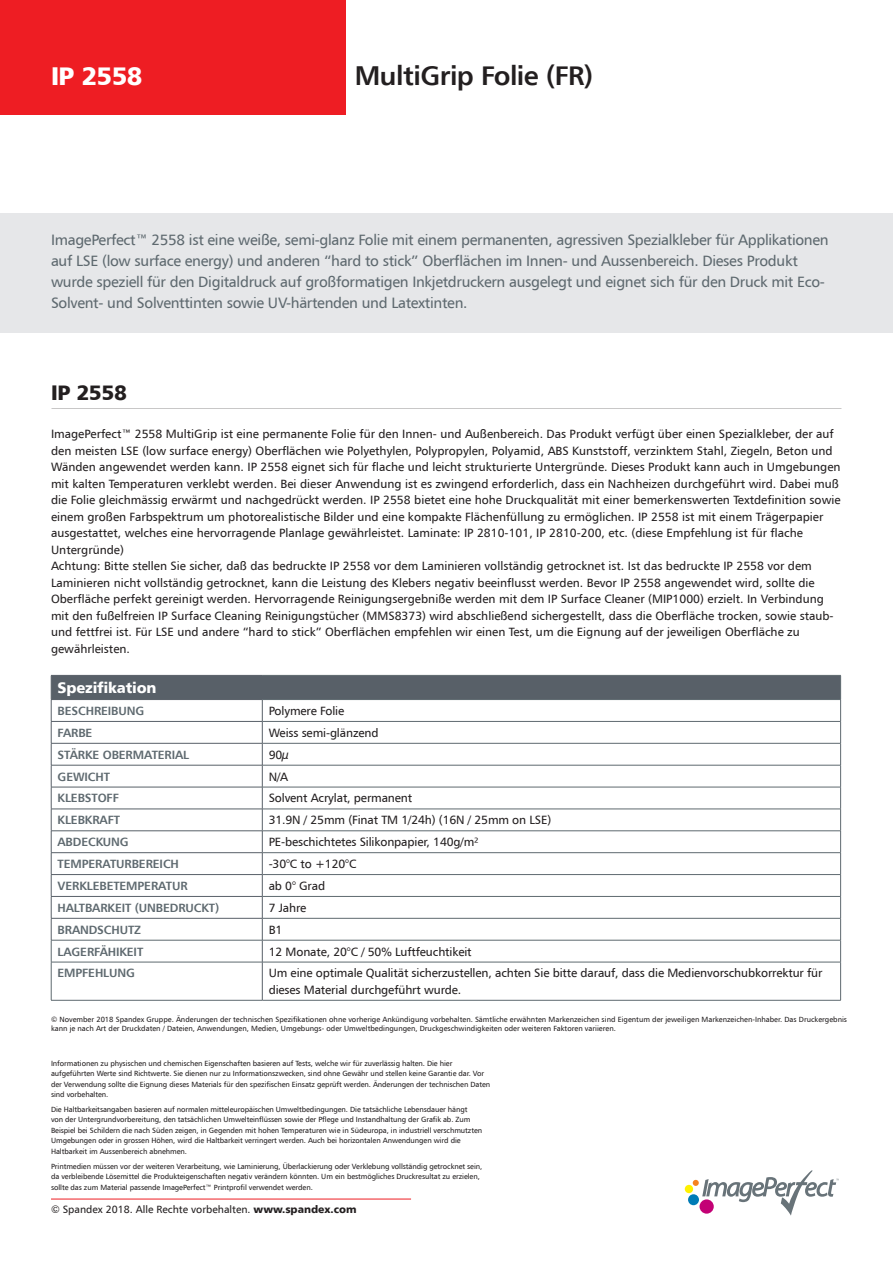
<style>
.page{position:relative;width:893px;height:1263px;background:#fff}
.page>*{position:absolute;margin:0;border:0;box-sizing:border-box;transform-origin:0 0}
.Slogan{font:27px "Humanist 777 AT Bold B";letter-spacing:-.02em;color:#231f20}
.Product_Name{font:25.5px "Humanist 777 AT Black B";letter-spacing:-.02em;color:#fff}
.Bullets{font:21px "Humanist 777 AT Black B";letter-spacing:-.015em;color:#231f20}
.Intro{font:15px/21px "Humanist 777 AT Roman B";letter-spacing:-.02em;color:#5e696f}
.Table_Product_Names{font:15px "Humanist 777 AT Black B";letter-spacing:-.01em;color:#fff}
.PG_Body{font:12px/16.5px "Humanist 777 AT Roman B";color:#231f20}
.Table_Specs{font:12px/16.5px "Humanist 777 AT Roman B";letter-spacing:-.01em;color:#231f20}
.Table_Headers{font:12px "Humanist 777 AT Bold B";letter-spacing:-.01em;color:#5e696f}
.t1{font:10.5px "Humanist 777 AT Roman B";color:#231f20}
.PG_Body-2{font:7.5px/10.5px "Humanist 777 AT Roman B";letter-spacing:-.01em;color:#231f20}
.s1{font-family:"Humanist 777 AT Black B"}
</style>
<div class="page">
<div style="left:0;top:0;width:346px;height:115px;background:#ee1d23"></div>
<hr style="left:51px;top:1199px;width:360px;height:1px;background:#ee1d23">
<div style="left:685px;top:1185px;width:8px;height:8px;background:#fff101;border-radius:50%"></div>
<div style="left:688px;top:1194px;width:11px;height:11px;background:#007cb6;border-radius:50%"></div>
<svg style="left:693px;top:1170px;width:146px;height:46px"></svg>
<div style="left:0;top:213px;width:893px;height:120px;background:#e6e7e9"></div>
<hr style="left:262px;top:962px;width:1px;height:38px;background:#586068">
<hr style="left:51px;top:962px;width:211px;height:1px;background:#5e696f">
<hr style="left:51px;top:962px;width:1px;height:38px;background:#5e696f">
<hr style="left:840px;top:962px;width:1px;height:38px;background:#5e696f">
<hr style="left:51px;top:1000px;width:211px;height:1px;background:#5e696f">
<svg style="left:51px;top:675px;width:790px;height:287px"></svg>
<hr style="left:262px;top:699px;width:579px;height:1px;background:#5e696f">
<hr style="left:262px;top:721px;width:579px;height:1px;background:#5e696f">
<hr style="left:262px;top:743px;width:579px;height:1px;background:#5e696f">
<hr style="left:262px;top:765px;width:579px;height:1px;background:#5e696f">
<hr style="left:262px;top:787px;width:579px;height:1px;background:#5e696f">
<hr style="left:262px;top:809px;width:579px;height:1px;background:#5e696f">
<hr style="left:262px;top:830px;width:579px;height:1px;background:#5e696f">
<hr style="left:262px;top:852px;width:579px;height:1px;background:#5e696f">
<hr style="left:262px;top:874px;width:579px;height:1px;background:#5e696f">
<hr style="left:262px;top:896px;width:579px;height:1px;background:#5e696f">
<hr style="left:262px;top:918px;width:579px;height:1px;background:#5e696f">
<hr style="left:262px;top:940px;width:579px;height:1px;background:#5e696f">
<hr style="left:262px;top:962px;width:579px;height:1px;background:#5e696f">
<hr style="left:262px;top:1000px;width:579px;height:1px;background:#5e696f">
<p class="Product_Name" style="left:51px;top:60px;width:93px">IP 2558</p>
<p class="Slogan" style="left:355px;top:58px;width:240px">MultiGrip Folie (FR)</p>
<p class="Intro" style="left:51px;top:229px;width:779px">ImagePerfect™ 2558 ist eine weiße, semi-glanz Folie mit einem permanenten, agressiven Spezialkleber für Applikationen auf LSE (low surface energy) und anderen “hard to stick” Oberflächen im Innen- und Aussenbereich. Dieses Produkt wurde speziell für den Digitaldruck auf großformatigen Inkjetdruckern ausgelegt und eignet sich für den Druck mit Eco-Solvent- und Solventtinten sowie UV-härtenden und Latextinten.</p>
<p class="Bullets" style="left:51px;top:379px;width:78px">IP 2558</p>
<p class="PG_Body" style="left:51px;top:425px;width:791px">ImagePerfect™ 2558 MultiGrip ist eine permanente Folie für den Innen- und Außenbereich. Das Produkt verfügt über einen Spezialkleber, der auf den meisten LSE (low surface energy) Oberflächen wie Polyethylen, Polypropylen, Polyamid, ABS Kunststoff, verzinktem Stahl, Ziegeln, Beton und Wänden angewendet werden kann. IP 2558 eignet sich für flache und leicht strukturierte Untergründe. Dieses Produkt kann auch in Umgebungen mit kalten Temperaturen verklebt werden. Bei dieser Anwendung ist es zwingend erforderlich, dass ein Nachheizen durchgeführt wird. Dabei muß die Folie gleichmässig erwärmt und nachgedrückt werden. IP 2558 bietet eine hohe Druckqualität mit einer bemerkenswerten Textdefinition sowie einem großen Farbspektrum um photorealistische Bilder und eine kompakte Flächenfüllung zu ermöglichen. IP 2558 ist mit einem Trägerpapier ausgestattet, welches eine hervorragende Planlage gewährleistet. Laminate: IP 2810-101, IP 2810-200, etc. (diese Empfehlung ist für flache Untergründe)</p>
<p class="PG_Body" style="left:51px;top:557px;width:784px">Achtung: Bitte stellen Sie sicher, daß das bedruckte IP 2558 vor dem Laminieren vollständig getrocknet ist. Ist das bedruckte IP 2558 vor dem Laminieren nicht vollständig getrocknet, kann die Leistung des Klebers negativ beeinflusst werden. Bevor IP 2558 angewendet wird, sollte die Oberfläche perfekt gereinigt werden. Hervorragende Reinigungsergebniße werden mit dem IP Surface Cleaner (MIP1000) erzielt. In Verbindung mit den fußelfreien IP Surface Cleaning Reinigungstücher (MMS8373) wird abschließend sichergestellt, dass die Oberfläche trocken, sowie staub&shy;und fettfrei ist. Für LSE und andere “hard to stick” Oberflächen empfehlen wir einen Test, um die Eignung auf der jeweiligen Oberfläche zu gewährleisten.</p>
<p class="Table_Product_Names" style="left:58px;top:678px;width:101px">Spezifikation</p>
<p class="Table_Headers" style="left:58px;top:703px;width:88px">BESCHREIBUNG</p>
<p class="Table_Specs" style="left:269px;top:702px;width:77px">Polymere Folie</p>
<p class="Table_Headers" style="left:58px;top:725px;width:36px">FARBE</p>
<p class="Table_Specs" style="left:269px;top:724px;width:111px">Weiss semi-glänzend</p>
<p class="Table_Headers" style="left:58px;top:747px;width:133px">STÄRKE OBERMATERIAL</p>
<p class="Table_Specs" style="left:269px;top:746px;width:22px">90µ</p>
<p class="Table_Headers" style="left:58px;top:769px;width:54px">GEWICHT</p>
<p class="Table_Specs" style="left:269px;top:768px;width:21px">N/A</p>
<p class="Table_Headers" style="left:58px;top:791px;width:63px">KLEBSTOFF</p>
<p class="Table_Specs" style="left:269px;top:790px;width:145px">Solvent Acrylat, permanent</p>
<p class="Table_Headers" style="left:58px;top:812px;width:64px">KLEBKRAFT</p>
<p class="Table_Specs" style="left:269px;top:812px;width:284px">31.9N / 25mm (Finat TM 1/24h) (16N / 25mm on LSE)</p>
<p class="Table_Headers" style="left:58px;top:834px;width:73px">ABDECKUNG</p>
<p class="Table_Specs" style="left:269px;top:833px;width:212px">PE-beschichtetes Silikonpapier, 140g/m²</p>
<p class="Table_Headers" style="left:58px;top:856px;width:123px">TEMPERATURBEREICH</p>
<p class="Table_Specs" style="left:269px;top:855px;width:89px">-30°C to +120°C</p>
<p class="Table_Headers" style="left:58px;top:878px;width:132px">VERKLEBETEMPERATUR</p>
<p class="Table_Specs" style="left:269px;top:877px;width:58px">ab 0° Grad</p>
<p class="Table_Headers" style="left:58px;top:900px;width:163px">HALTBARKEIT (UNBEDRUCKT)</p>
<p class="Table_Specs" style="left:269px;top:899px;width:39px">7 Jahre</p>
<p class="Table_Headers" style="left:58px;top:922px;width:85px">BRANDSCHUTZ</p>
<p class="Table_Specs" style="left:269px;top:921px;width:15px">B1</p>
<p class="Table_Headers" style="left:58px;top:944px;width:87px">LAGERFÄHIKEIT</p>
<p class="Table_Specs" style="left:269px;top:943px;width:204px">12 Monate, 20°C / 50% Luftfeuchtikeit</p>
<p class="Table_Headers" style="left:58px;top:966px;width:79px">EMPFEHLUNG</p>
<p class="Table_Specs" style="left:269px;top:965px;width:555px">Um eine optimale Qualität sicherzustellen, achten Sie bitte darauf, dass die Medienvorschubkorrektur für dieses Material durchgeführt wurde.</p>
<p class="PG_Body-2" style="left:51px;top:1015px;width:798px;line-height:9px">© November 2018 Spandex Gruppe. Änderungen der technischen Spezifikationen ohne vorherige Ankündigung vorbehalten. Sämtliche erwähnten Markenzeichen sind Eigentum der jeweiligen Markenzeichen-Inhaber. Das Druckergebnis kann je nach Art der Druckdaten / Dateien, Anwendungen, Medien, Umgebungs- oder Umweltbedingungen, Druckgeschwindigkeiten oder weiteren Faktoren variieren.</p>
<p class="PG_Body-2" style="left:51px;top:1058px;width:441px">Informationen zu physischen und chemischen Eigenschaften basieren auf Tests, welche wir für zuverlässig halten. Die hier aufgeführten Werte sind Richtwerte. Sie dienen nur zu Informationszwecken, sind ohne Gewähr und stellen keine Garantie dar. Vor der Verwendung sollte die Eignung dieses Materials für den spezifischen Einsatz geprüft werden. Änderungen der technischen Daten sind vorbehalten.</p>
<p class="PG_Body-2" style="left:51px;top:1104px;width:433px">Die Haltbarkeitsangaben basieren auf normalen mitteleuropäischen Umweltbedingungen. Die tatsächliche Lebensdauer hängt<br>von der Untergrundvorbereitung, den tatsächlichen Umwelteinflüssen sowie der Pflege und Instandhaltung der Grafik ab. Zum Beispiel bei Schildern die nach Süden zeigen, in Gegenden mit hohen Temperaturen wie in Südeuropa, in industriell verschmutzten Umgebungen oder in grossen Höhen, wird die Haltbarkeit verringert werden. Auch bei horizontalen Anwendungen wird die Haltbarkeit im Aussenbereich abnehmen.</p>
<p class="PG_Body-2" style="left:51px;top:1161px;width:433px">Printmedien müssen vor der weiteren Verarbeitung, wie Laminierung, Überlackierung oder Verklebung vollständig getrocknet sein, da verbleibende Lösemittel die Produkteigenschaften negativ verändern könnten. Um ein bestmögliches Druckresultat zu erzielen, sollte das zum Material passende ImagePerfect™ Printprofil verwendet werden.</p>
<p class="t1" style="left:51px;top:1202px;width:307px">© Spandex 2018. Alle Rechte vorbehalten. <span class="s1">www.spandex.com</span></p>
</div>
